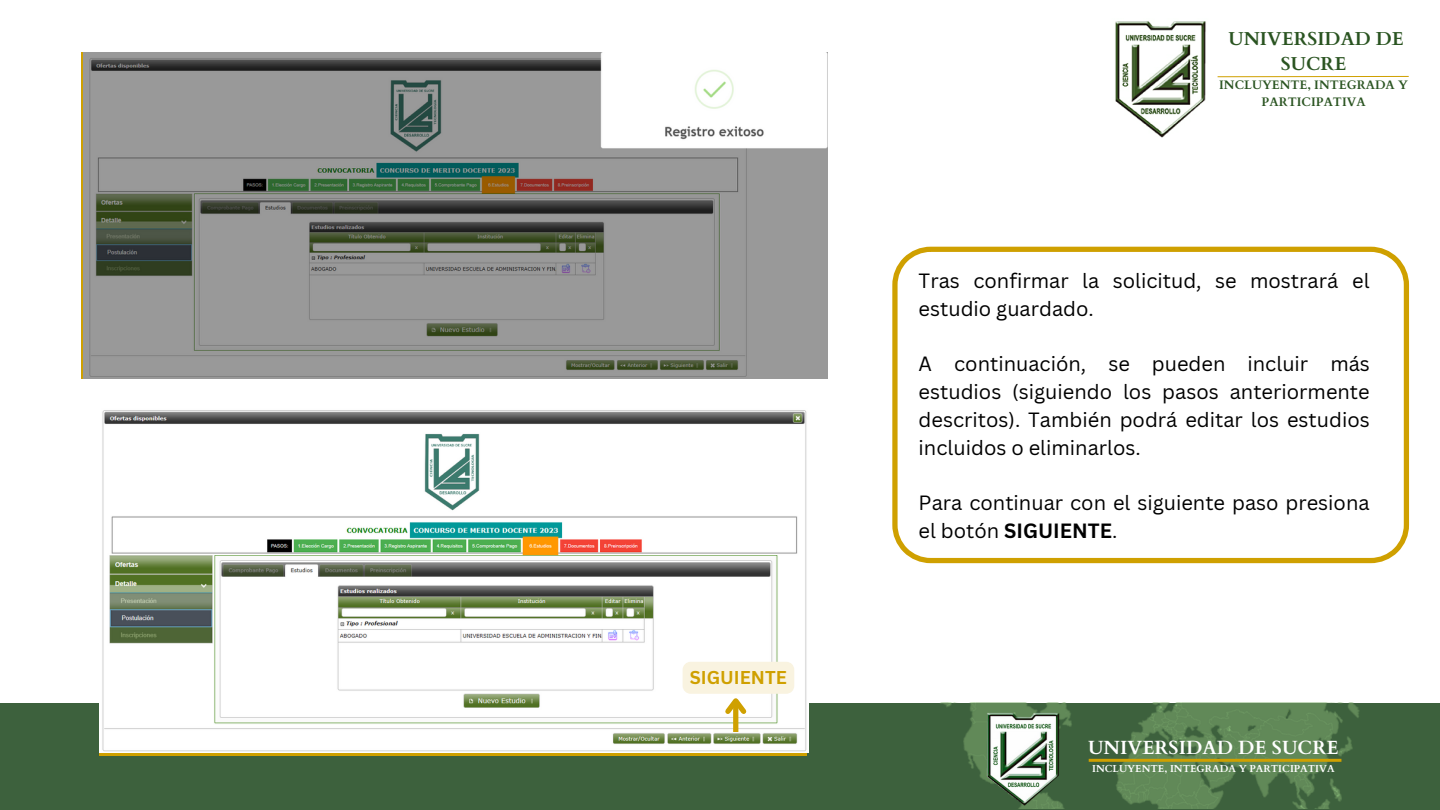
<style>
.page{position:relative;width:1440px;height:810px;background:#fff}
.page>*{position:absolute;margin:0;border:0;box-sizing:border-box;transform-origin:0 0}
.t1{font:20.1px/27.8px "Canva Sans";color:#000}
.t2{font:700 19.1px "Cardo";color:#fff}
.t3{font:700 18.7px/25.6px "Cardo";color:#2a5421;text-align:center}
.t4{font:700 18.1px "Canva Sans";color:#cfa000}
.t5{font:700 12.3px/16.8px "Cardo";color:#2a5421;text-align:center}
.t6{font:700 10.1px "Cardo";color:#fff}
.s1{font-weight:700}
</style>
<div class="page">
<svg style="left:892px;top:247px;width:517px;height:316px"></svg>
<img style="left:1115px;top:21px;width:103px;height:117px">
<hr style="left:1218px;top:76px;width:191px;height:1px;background:#cfa000">
<div style="left:0;top:703px;width:1440px;height:107px;background:#3d613d"></div>
<img style="left:940px;top:703px;width:420px;height:106px">
<img style="left:979px;top:703px;width:89px;height:106px">
<hr style="left:1089px;top:759px;width:252px;height:3px;background:#cfa000">
<img style="left:83px;top:53px;width:744px;height:325px">
<img style="left:99px;top:410px;width:710px;height:342px">
<div style="left:733px;top:701px;width:5px;height:31px;background:#cfa000"></div>
<svg style="left:683px;top:662px;width:111px;height:57px"></svg>
<p class="t4" style="left:690px;top:665px;width:99px">SIGUIENTE</p>
<p class="t3" style="left:1228px;top:26px;width:177px">UNIVERSIDAD DE<br>SUCRE</p>
<p class="t5" style="left:1219px;top:77px;width:190px">INCLUYENTE, INTEGRADA Y<br>PARTICIPATIVA</p>
<p class="t1" style="left:919px;top:266px;width:452px">Tras confirmar la solicitud, se mostrará el estudio guardado.</p>
<p class="t1" style="left:919px;top:350px;width:453px;text-align:justify">A continuación, se pueden incluir más estudios (siguiendo los pasos anteriormente descritos). También podrá editar los estudios incluidos o eliminarlos.</p>
<p class="t1" style="left:919px;top:488px;width:453px">Para continuar con el siguiente paso presiona el botón <span class="s1">SIGUIENTE</span>.</p>
<p class="t2" style="left:1088px;top:735px;width:252px">UNIVERSIDAD DE SUCRE</p>
<p class="t6" style="left:1092px;top:762px;width:244px">INCLUYENTE, INTEGRADA Y PARTICIPATIVA</p>
</div>
